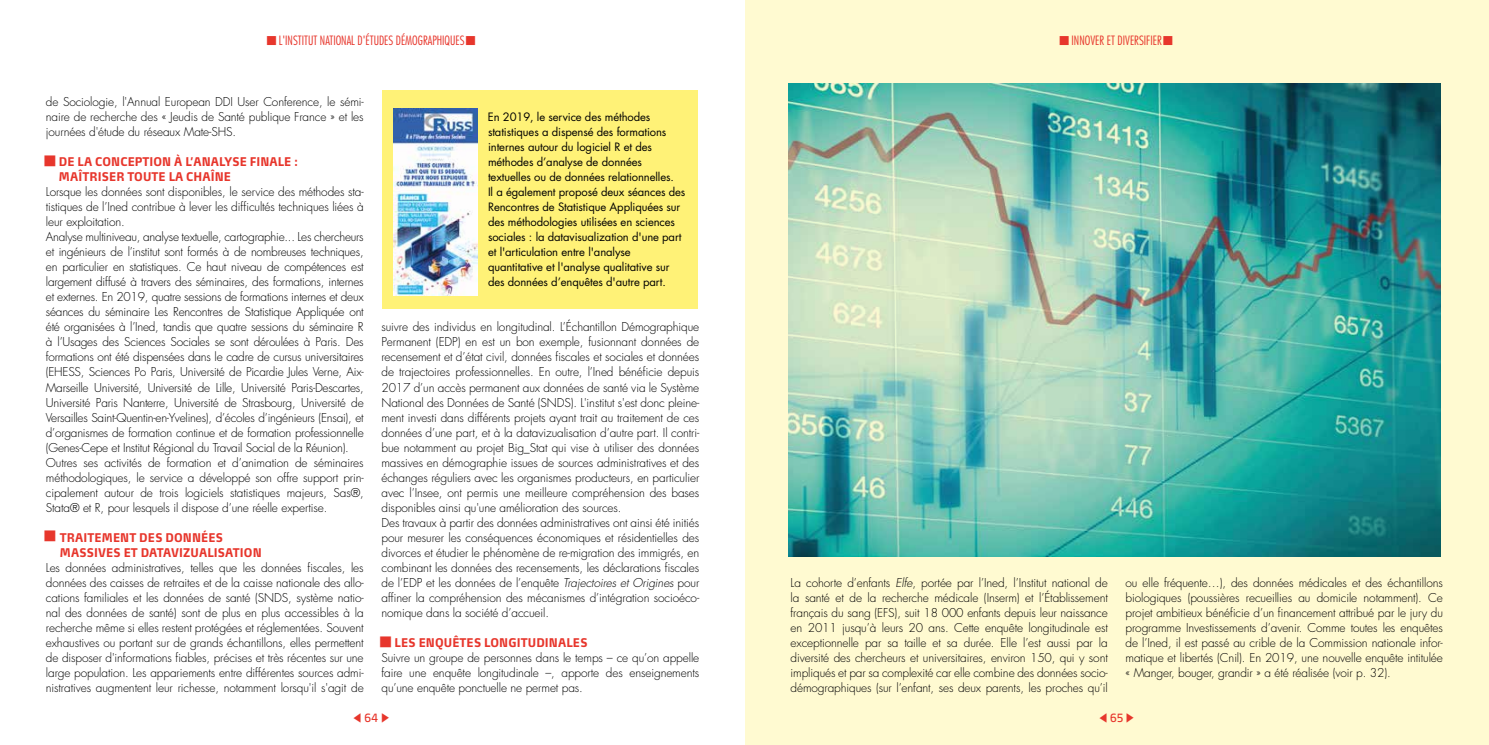
<style>
.page{position:relative;width:1489px;height:745px;background:#fff}
.page>*{position:absolute;margin:0;border:0;box-sizing:border-box;transform-origin:0 0}
.t1{font:300 condensed 12.5px "Futura Std";color:#e7362c}
.t2{font:300 11.88px/15px "Futura Std";letter-spacing:-.01em;color:#000;text-align:justify}
.t3{font:800 11.88px/15px "Max OT";letter-spacing:.01em;color:#e7362c;scale:.85 1}
.t4{font:11.25px/15px "Futura Std";letter-spacing:-.01em;color:#000}
.t5{font:11.25px "Max OT";color:#e7362c;scale:.85 1}
.s1{font-style:italic}
</style>
<div class="page">
<div style="left:382px;top:90px;width:316px;height:218px;background:#fff277"></div>
<img style="left:393px;top:109px;width:84px;height:186px">
<div style="left:745px;top:0;width:743px;height:744px;background:#fffad1"></div>
<img style="left:788px;top:84px;width:652px;height:472px">
<p class="t1" style="left:279px;top:33px;width:187px">L'INSTITUT NATIONAL D'ÉTUDES DÉMOGRAPHIQUES</p>
<p class="t2" style="left:46px;top:95px;width:319px">de Sociologie, l'Annual European DDI User Conference, le sémi&shy;naire de recherche des « Jeudis de Santé publique France » et les journées d'étude du réseaux Mate-SHS.</p>
<p class="t3" style="left:59px;top:154px;width:283px">DE LA CONCEPTION À L’ANALYSE FINALE :<br>MAÎTRISER TOUTE LA CHAÎNE</p>
<p class="t2" style="left:46px;top:185px;width:319px;text-align:left">Lorsque les données sont disponibles, le service des méthodes sta&shy;tistiques de l’Ined contribue à lever les difficultés techniques liées à leur exploitation.<br>Analyse multiniveau, analyse textuelle, cartographie... Les chercheurs et ingénieurs de l’institut sont formés à de nombreuses techniques, en particulier en statistiques. Ce haut niveau de compétences est largement diffusé à travers des séminaires, des formations, internes et externes. En 2019, quatre sessions de formations internes et deux séances du séminaire Les Rencontres de Statistique Appliquée ont été organisées à l’Ined, tandis que quatre sessions du séminaire R à l’Usages des Sciences Sociales se sont déroulées à Paris. Des formations ont été dispensées dans le cadre de cursus universitaires (EHESS, Sciences Po Paris, Université de Picardie Jules Verne, Aix-Marseille Université, Université de Lille, Université Paris-Descartes, Université Paris Nanterre, Université de Strasbourg, Université de Versailles Saint-Quentin-en-Yvelines), d’écoles d’ingénieurs (Ensai), et d’organismes de formation continue et de formation professionnelle (Genes-Cepe et Institut Régional du Travail Social de la Réunion).<br>Outres ses activités de formation et d’animation de séminaires méthodologiques, le service a développé son offre support prin&shy;cipalement autour de trois logiciels statistiques majeurs, Sas®, Stata® et R, pour lesquels il dispose d’une réelle expertise.</p>
<p class="t3" style="left:60px;top:529px;width:239px">TRAITEMENT DES DONNÉES<br>MASSIVES ET DATAVIZUALISATION</p>
<p class="t2" style="left:46px;top:560px;width:319px">Les données administratives, telles que les données fiscales, les données des caisses de retraites et de la caisse nationale des allo&shy;cations familiales et les données de santé (SNDS, système natio&shy;nal des données de santé) sont de plus en plus accessibles à la recherche même si elles restent protégées et réglementées. Souvent exhaustives ou portant sur de grands échantillons, elles permettent de disposer d'informations fiables, précises et très récentes sur une large population. Les appariements entre différentes sources admi&shy;nistratives augmentent leur richesse, notamment lorsqu'il s'agit de</p>
<p class="t4" style="left:488px;top:110px;width:199px">En 2019, le service des méthodes statistiques a dispensé des formations internes autour du logiciel R et des méthodes d’analyse de données textuelles ou de données relationnelles.<br>Il a également proposé deux séances des Rencontres de Statistique Appliquées sur des méthodologies utilisées en sciences sociales : la datavisualization d'une part et l'articulation entre l'analyse quantitative et l'analyse qualitative sur des données d’enquêtes d'autre part.</p>
<p class="t2" style="left:381px;top:320px;width:319px;text-align:left">suivre des individus en longitudinal. L’Échantillon Démographique Permanent (EDP) en est un bon exemple, fusionnant données de recensement et d’état civil, données fiscales et sociales et données de trajectoires professionnelles. En outre, l’Ined bénéficie depuis 2017 d’un accès permanent aux données de santé via le Système National des Données de Santé (SNDS). L'institut s'est donc pleine&shy;ment investi dans différents projets ayant trait au traitement de ces données d’une part, et à la datavizualisation d’autre part. Il contri&shy;bue notamment au projet Big_Stat qui vise à utiliser des données massives en démographie issues de sources administratives et des échanges réguliers avec les organismes producteurs, en particulier avec l’Insee, ont permis une meilleure compréhension des bases disponibles ainsi qu'une amélioration des sources.<br>Des travaux à partir des données administratives ont ainsi été initiés pour mesurer les conséquences économiques et résidentielles des divorces et étudier le phénomène de re-migration des immigrés, en combinant les données des recensements, les déclarations fiscales de l’EDP et les données de l’enquête <span class="s1">Trajectoires et Origines</span> pour affiner la compréhension des mécanismes d’intégration socioéco&shy;nomique dans la société d’accueil.</p>
<p class="t3" style="left:394px;top:634px;width:229px">LES ENQUÊTES LONGITUDINALES</p>
<p class="t2" style="left:381px;top:650px;width:319px">Suivre un groupe de personnes dans le temps – ce qu’on appelle faire une enquête longitudinale –, apporte des enseignements qu’une enquête ponctuelle ne permet pas.</p>
<p class="t5" style="left:353px;top:710px;width:45px">◀64▶</p>
<p class="t1" style="left:1071px;top:33px;width:92px">INNOVER ET DIVERSIFIER</p>
<p class="t2" style="left:790px;top:575px;width:319px">La cohorte d’enfants <span class="s1">Elfe</span>, portée par l’Ined, l’Institut national de la santé et de la recherche médicale (Inserm) et l’Établissement français du sang (EFS), suit 18 000 enfants depuis leur naissance en 2011 jusqu’à leurs 20 ans. Cette enquête longitudinale est exceptionnelle par sa taille et sa durée. Elle l’est aussi par la diversité des chercheurs et universitaires, environ 150, qui y sont impliqués et par sa complexité car elle combine des données socio&shy;démographiques (sur l’enfant, ses deux parents, les proches qu’il</p>
<p class="t2" style="left:1125px;top:575px;width:319px">ou elle fréquente…), des données médicales et des échantillons biologiques (poussières recueillies au domicile notamment). Ce projet ambitieux bénéficie d’un financement attribué par le jury du programme Investissements d’avenir. Comme toutes les enquêtes de l’Ined, il est passé au crible de la Commission nationale infor&shy;matique et libertés (Cnil). En 2019, une nouvelle enquête intitulée « Manger, bouger, grandir » a été réalisée (voir p. 32).</p>
<p class="t5" style="left:1098px;top:710px;width:44px">◀65▶</p>
</div>
